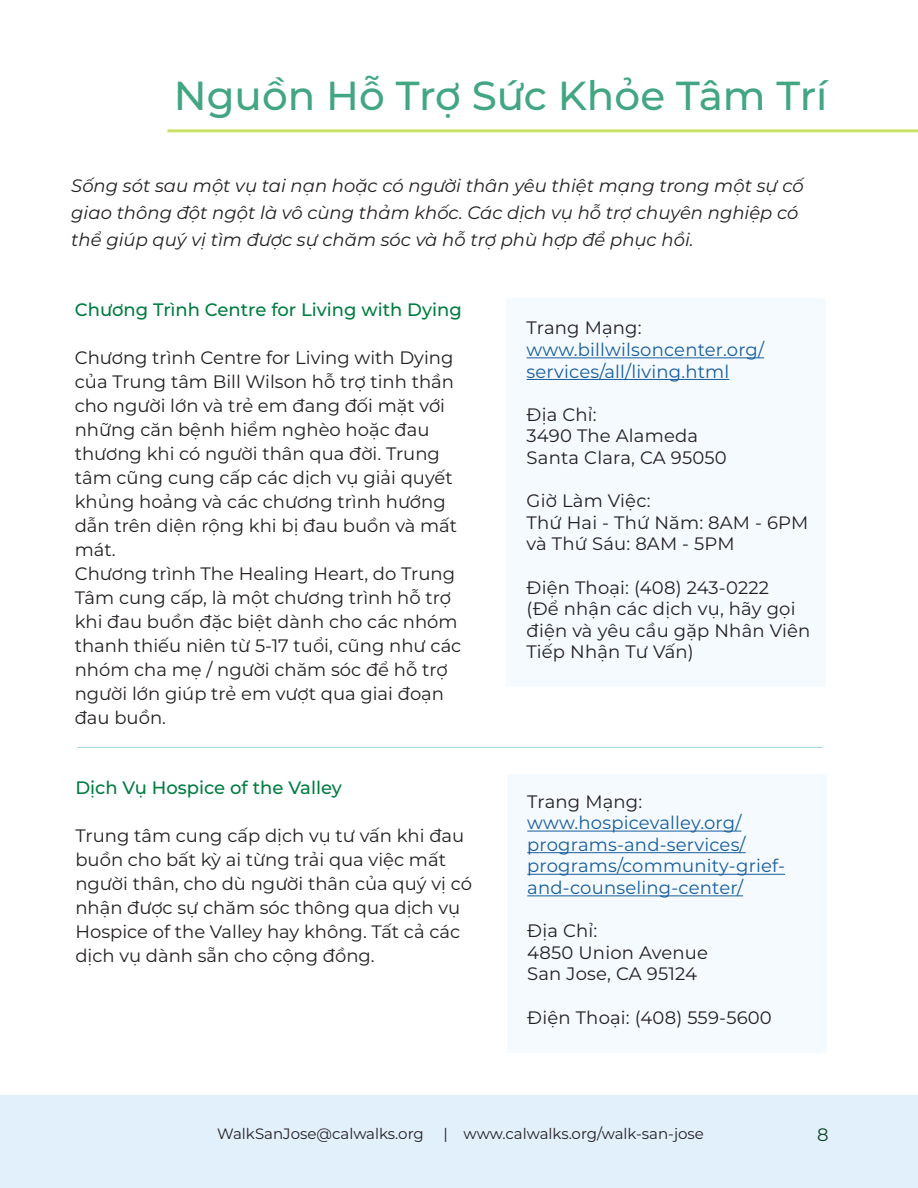
<style>
.page{position:relative;width:918px;height:1188px;background:#fff}
.page>*{position:absolute;margin:0;border:0;box-sizing:border-box;transform-origin:0 0}
.WSJ_Heading_Style{font:500 40.5px "Montserrat";color:#42a683}
.WSJ_Body_Montserrat{font:18px/24px "Montserrat";color:#231f20}
.WSJ_Body_Montserrat-2{font:italic 18px/27px "Montserrat";color:#231f20}
.WSJ_Body_Montserrat-3{font:18px/21.6px "Montserrat";letter-spacing:.01em;color:#175d9e}
.WSJ_Body_Montserrat-4{font:500 18px "Montserrat";color:#007c41}
.WSJ_Body_Montserrat-5{font:18px "Montserrat";color:#0c4424}
.t1{font:15px "Montserrat";color:#231f20}
</style>
<div class="page">
<div style="left:0;top:1095px;width:918px;height:93px;background:#e2f0fc"></div>
<div style="left:506px;top:298px;width:320px;height:389px;background:#f5fafe"></div>
<hr style="left:527px;top:357px;width:237px;height:1px;background:#175d9e">
<hr style="left:527px;top:379px;width:202px;height:1px;background:#175d9e">
<hr style="left:77px;top:747px;width:746px;height:1px;background:#9bd4e4">
<div style="left:507px;top:774px;width:319px;height:278px;background:#f5fafe"></div>
<hr style="left:527px;top:831px;width:214px;height:1px;background:#175d9e">
<hr style="left:527px;top:852px;width:219px;height:1px;background:#175d9e">
<hr style="left:527px;top:874px;width:258px;height:1px;background:#175d9e">
<hr style="left:527px;top:895px;width:216px;height:1px;background:#175d9e">
<hr style="left:167px;top:129px;width:751px;height:3px;background:#c9e265">
<p class="WSJ_Heading_Style" style="left:174px;top:68px;width:655px">Nguồn Hỗ Trợ Sức Khỏe Tâm Trí</p>
<p class="WSJ_Body_Montserrat-2" style="left:71px;top:172px;width:734px">Sống sót sau một vụ tai nạn hoặc có người thân yêu thiệt mạng trong một sự cố giao thông đột ngột là vô cùng thảm khốc. Các dịch vụ hỗ trợ chuyên nghiệp có thể giúp quý vị tìm được sự chăm sóc và hỗ trợ phù hợp để phục hồi.</p>
<p class="WSJ_Body_Montserrat-4" style="left:75px;top:298px;width:389px">Chương Trình Centre for Living with Dying</p>
<p class="WSJ_Body_Montserrat" style="left:75px;top:345px;width:384px">Chương trình Centre for Living with Dying của Trung tâm Bill Wilson hỗ trợ tinh thần cho người lớn và trẻ em đang đối mặt với những căn bệnh hiểm nghèo hoặc đau thương khi có người thân qua đời. Trung tâm cũng cung cấp các dịch vụ giải quyết khủng hoảng và các chương trình hướng dẫn trên diện rộng khi bị đau buồn và mất mát.</p>
<p class="WSJ_Body_Montserrat" style="left:75px;top:561px;width:388px">Chương trình The Healing Heart, do Trung Tâm cung cấp, là một chương trình hỗ trợ khi đau buồn đặc biệt dành cho các nhóm thanh thiếu niên từ 5-17 tuổi, cũng như các nhóm cha mẹ / người chăm sóc để hỗ trợ người lớn giúp trẻ em vượt qua giai đoạn đau buồn.</p>
<p class="WSJ_Body_Montserrat-4" style="left:75px;top:775px;width:268px">Dịch Vụ Hospice of the Valley</p>
<p class="WSJ_Body_Montserrat" style="left:75px;top:823px;width:398px">Trung tâm cung cấp dịch vụ tư vấn khi đau buồn cho bất kỳ ai từng trải qua việc mất người thân, cho dù người thân của quý vị có nhận được sự chăm sóc thông qua dịch vụ Hospice of the Valley hay không. Tất cả các dịch vụ dành sẵn cho cộng đồng.</p>
<p class="WSJ_Body_Montserrat" style="left:527px;top:315px;width:117px">Trang Mạng:</p>
<p class="WSJ_Body_Montserrat-3" style="left:527px;top:338px;width:239px">www.billwilsoncenter.org/ services/all/living.html</p>
<p class="WSJ_Body_Montserrat" style="left:527px;top:402px;width:72px">Địa Chỉ:</p>
<p class="WSJ_Body_Montserrat" style="left:527px;top:423px;width:173px">3490 The Alameda</p>
<p class="WSJ_Body_Montserrat" style="left:527px;top:445px;width:202px">Santa Clara, CA 95050</p>
<p class="WSJ_Body_Montserrat" style="left:527px;top:488px;width:126px">Giờ Làm Việc:</p>
<p class="WSJ_Body_Montserrat" style="left:527px;top:511px;width:283px;line-height:21.6px">Thứ Hai - Thứ Năm: 8AM - 6PM và Thứ Sáu: 8AM - 5PM</p>
<p class="WSJ_Body_Montserrat" style="left:527px;top:575px;width:244px">Điện Thoại: (408) 243-0222</p>
<p class="WSJ_Body_Montserrat" style="left:527px;top:597px;width:285px;line-height:21.6px">(Để nhận các dịch vụ, hãy gọi điện và yêu cầu gặp Nhân Viên<br>Tiếp Nhận Tư Vấn)</p>
<p class="WSJ_Body_Montserrat" style="left:527px;top:789px;width:117px">Trang Mạng:</p>
<p class="WSJ_Body_Montserrat-3" style="left:527px;top:811px;width:259px">www.hospicevalley.org/ programs-and-services/ programs/community-grief&shy;and-counseling-center/</p>
<p class="WSJ_Body_Montserrat" style="left:527px;top:918px;width:72px">Địa Chỉ:</p>
<p class="WSJ_Body_Montserrat" style="left:527px;top:940px;width:182px">4850 Union Avenue</p>
<p class="WSJ_Body_Montserrat" style="left:527px;top:961px;width:171px">San Jose, CA 95124</p>
<p class="WSJ_Body_Montserrat" style="left:527px;top:1005px;width:246px">Điện Thoại: (408) 559-5600</p>
<p class="t1" style="left:217px;top:1124px;width:208px">WalkSanJose@calwalks.org</p>
<p class="t1" style="left:443px;top:1124px;width:262px">| www.calwalks.org/walk-san-jose</p>
<p class="WSJ_Body_Montserrat-5" style="left:817px;top:1122px;width:13px">8</p>
</div>
